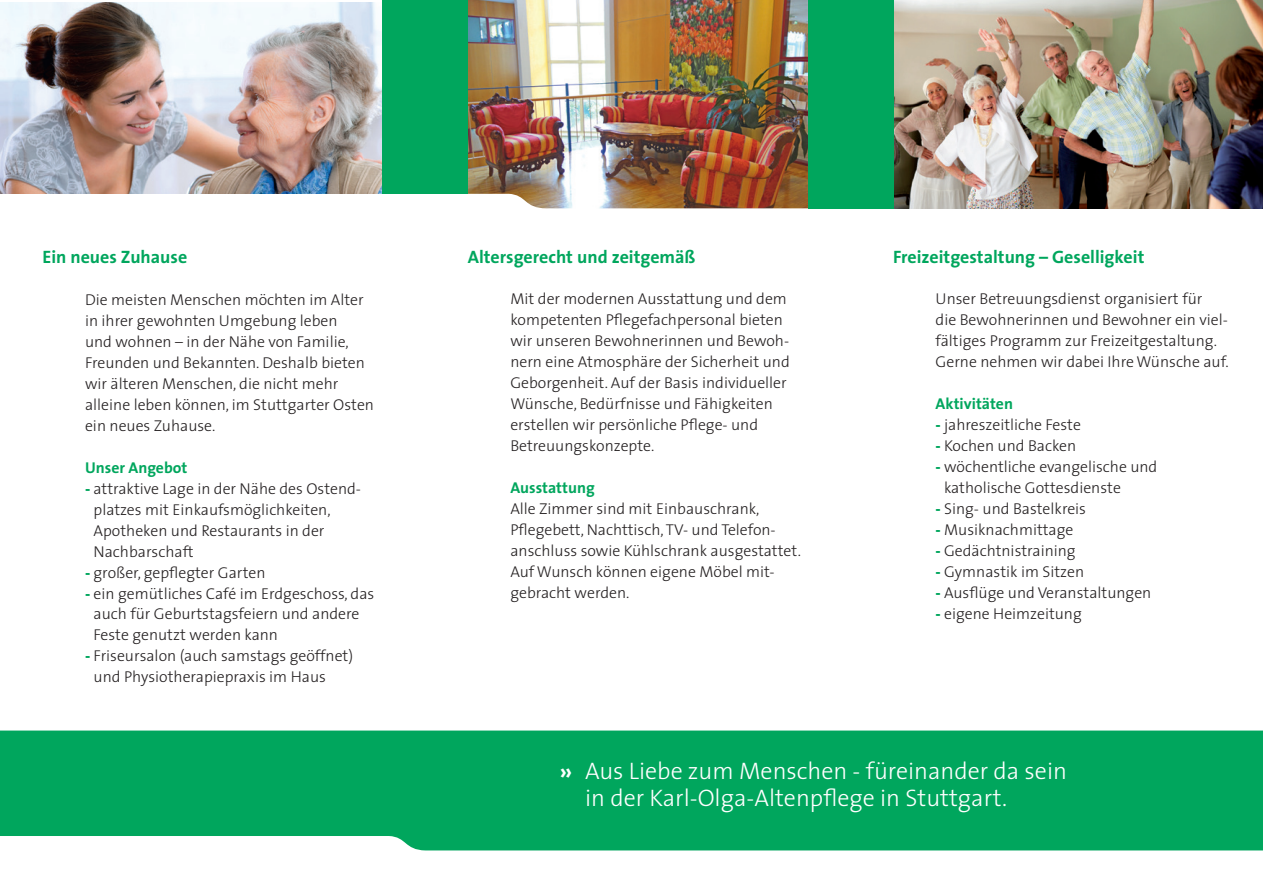
<style>
.page{position:relative;width:1263px;height:893px;background:#fff}
.page>*{position:absolute;margin:0;border:0;box-sizing:border-box;transform-origin:0 0}
.t1{font:300 24px/27px "The Sans";color:#fff}
.t2{font:700 18px "The Sans";color:#00a65d}
.t3{font:300 15.75px/21px "The Sans";color:#231f20}
.t4{font:700 15.75px "The Sans";color:#00a65d}
.s1{font-weight:800;color:#00a65d}
.s2{font-weight:700}
</style>
<div class="page">
<div style="left:0;top:730px;width:1263px;height:120px;background:#00a65d"></div>
<img style="left:468px;top:0;width:340px;height:208px">
<img style="left:0;top:2px;width:383px;height:192px">
<img style="left:893px;top:0;width:370px;height:208px">
<div style="left:808px;top:0;width:85px;height:208px;background:#00a65d"></div>
<div style="left:383px;top:0;width:85px;height:194px;background:#00a65d"></div>
<p class="t2" style="left:43px;top:245px;width:146px">Ein neues Zuhause</p>
<p class="t2" style="left:468px;top:245px;width:229px">Altersgerecht und zeitgemäß</p>
<p class="t2" style="left:893px;top:245px;width:253px">Freizeitgestaltung – Geselligkeit</p>
<p class="t3" style="left:85px;top:289px;width:290px">Die meisten Menschen möchten im Alter in ihrer gewohnten Umgebung leben<br>und wohnen – in der Nähe von Familie, Freunden und Bekannten. Deshalb bieten wir älteren Menschen, die nicht mehr alleine leben können, im Stuttgarter Osten ein neues Zuhause.</p>
<p class="t4" style="left:85px;top:457px;width:104px">Unser Angebot</p>
<p class="t3" style="left:94px;top:478px;width:269px;text-indent:-9px"><span class="s1">-</span> attraktive Lage in der Nähe des Ostend&shy;platzes mit Einkaufsmöglichkeiten,<br>Apotheken und Restaurants in der<br>Nachbarschaft</p>
<p class="t3" style="left:85px;top:562px;width:182px"><span class="s1">-</span> großer, gepflegter Garten</p>
<p class="t3" style="left:94px;top:583px;width:282px;text-indent:-9px"><span class="s1">-</span> ein gemütliches Café im Erdgeschoss, das auch für Geburtstagsfeiern und andere<br>Feste genutzt werden kann</p>
<p class="t3" style="left:94px;top:646px;width:261px;text-indent:-9px"><span class="s1">-</span> Friseursalon (auch samstags geöffnet) und Physiotherapiepraxis im Haus</p>
<p class="t3" style="left:936px;top:289px;width:294px">Unser Betreuungsdienst organisiert für<br>die Bewohnerinnen und Bewohner ein viel&shy;fältiges Programm zur Freizeitgestaltung.<br>Gerne nehmen wir dabei Ihre Wünsche auf.</p>
<p class="t4" style="left:936px;top:394px;width:79px">Aktivitäten</p>
<p class="t3" style="left:936px;top:415px;width:147px"><span class="s1">-</span> jahreszeitliche Feste</p>
<p class="t3" style="left:936px;top:436px;width:142px"><span class="s1">-</span> Kochen und Backen</p>
<p class="t3" style="left:944px;top:457px;width:215px;text-indent:-9px"><span class="s1">-</span> wöchentliche evangelische und katholische Gottesdienste</p>
<p class="t3" style="left:936px;top:499px;width:152px"><span class="s1">-</span> Sing- und Bastelkreis</p>
<p class="t3" style="left:936px;top:520px;width:139px"><span class="s1">-</span> Musiknachmittage</p>
<p class="t3" style="left:936px;top:541px;width:142px"><span class="s1">-</span> Gedächtnistraining</p>
<p class="t3" style="left:936px;top:562px;width:150px"><span class="s1">-</span> Gymnastik im Sitzen</p>
<p class="t3" style="left:936px;top:583px;width:217px"><span class="s1">-</span> Ausflüge und Veranstaltungen</p>
<p class="t3" style="left:936px;top:604px;width:148px"><span class="s1">-</span> eigene Heimzeitung</p>
<p class="t3" style="left:510px;top:289px;width:281px">Mit der modernen Ausstattung und dem kompetenten Pflegefachpersonal bieten wir unseren Bewohnerinnen und Bewoh&shy;nern eine Atmosphäre der Sicherheit und Geborgenheit. Auf der Basis individueller Wünsche, Bedürfnisse und Fähigkeiten erstellen wir persönliche Pflege- und Betreuungskonzepte.</p>
<p class="t4" style="left:510px;top:478px;width:86px">Ausstattung</p>
<p class="t3" style="left:510px;top:499px;width:292px">Alle Zimmer sind mit Einbauschrank, Pflegebett, Nachttisch,TV- und Telefon&shy;anschluss sowie Kühlschrank ausgestattet.<br>Auf Wunsch können eigene Möbel mit&shy;gebracht werden.</p>
<h1 class="t1" style="left:585px;top:757px;width:483px;text-indent:-26px"><span class="s2">»</span> Aus Liebe zum Menschen ‑ füreinander da sein in der Karl-Olga-Altenpflege in Stuttgart.</h1>
</div>
